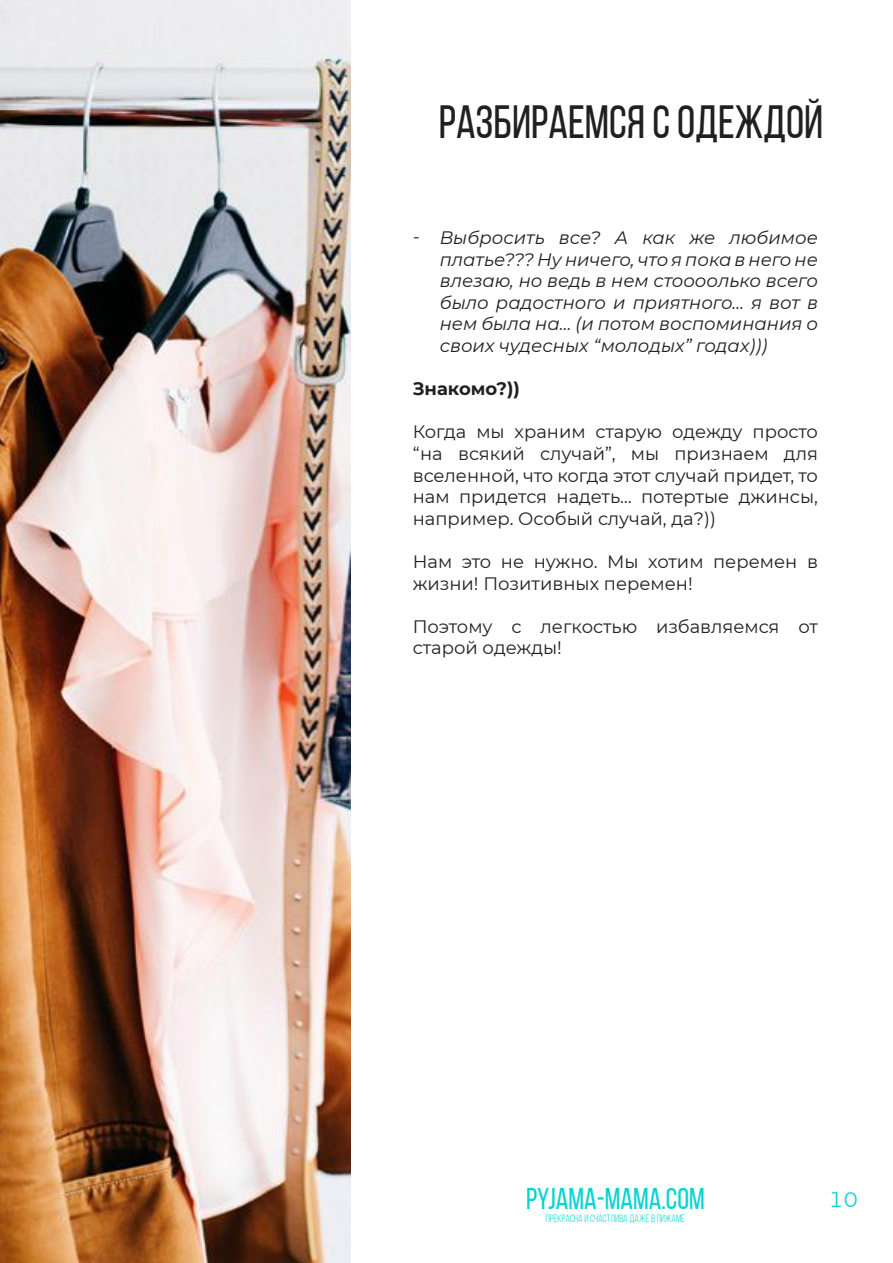
<style>
.page{position:relative;width:893px;height:1263px;background:#fff}
.page>*{position:absolute;margin:0;border:0;box-sizing:border-box;transform-origin:0 0}
.t1{font:46.5px "Bebas Neue";color:#221f1f}
.t2{font:30px "Bebas Neue";color:#0bd3d3}
.t3{font:21px "Montserrat";color:#0bd3d3}
.t4{font:18px/21.6px "Montserrat";color:#221f1f}
.t5{font:italic 18px/21.6px "Montserrat";color:#221f1f;text-align:justify}
.t6{font:700 18px "Montserrat";color:#221f1f}
.t7{font:10.5px "Bebas Neue";color:#0bd3d3}
.s1{font-style:normal}
</style>
<div class="page">
<img style="left:0;top:0;width:350px;height:1263px">
<h1 class="t1" style="left:439px;top:97px;width:386px">Разбираемся с одеждой</h1>
<p class="t5" style="left:440px;top:226px;width:380px;text-indent:-27px"><span class="s1">ٳ</span> Выбросить все? А как же любимое платье??? Ну ничего, что я пока в него не влезаю, но ведь в нем стоооолько всего было радостного и приятного… я вот в нем была на… (и потом воспоминания о своих чудесных “молодых” годах)))</p>
<p class="t6" style="left:413px;top:376px;width:109px">Знакомо?))</p>
<p class="t4" style="left:413px;top:420px;width:407px;text-align:justify">Когда мы храним старую одежду просто “на всякий случай”, мы признаем для вселенной, что когда этот случай придет, то нам придется надеть… потертые джинсы, например. Особый случай, да?))</p>
<p class="t4" style="left:413px;top:550px;width:407px">Нам это не нужно. Мы хотим перемен в жизни! Позитивных перемен!</p>
<p class="t4" style="left:413px;top:615px;width:407px">Поэтому с легкостью избавляемся от старой одежды!</p>
<h2 class="t2" style="left:526px;top:1182px;width:180px">PYJAMA-MAMA.COM</h2>
<p class="t7" style="left:546px;top:1212px;width:141px">ПРЕКРАСНА И СЧАСТЛива даже в пижаме</p>
<p class="t3" style="left:829px;top:1185px;width:31px">10</p>
</div>
